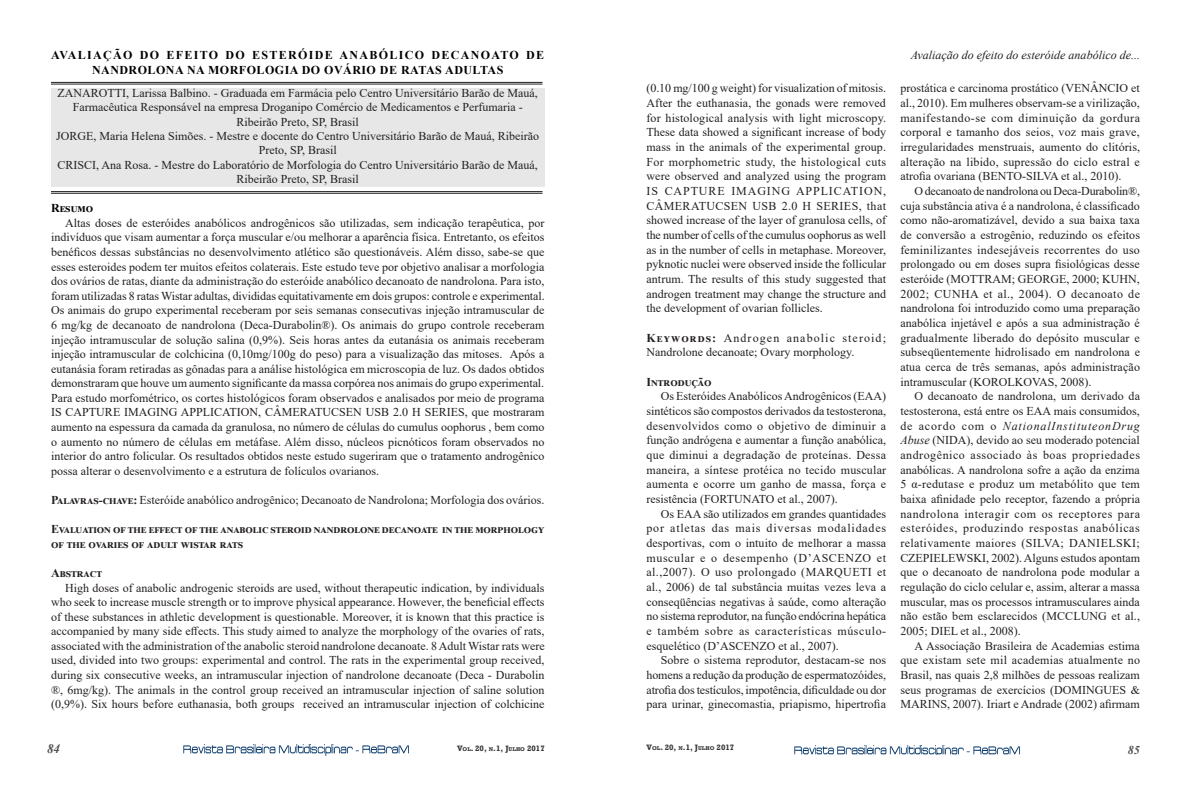
<style>
.page{position:relative;width:1191px;height:794px;background:#fff}
.page>*{position:absolute;margin:0;border:0;box-sizing:border-box;transform-origin:0 0}
.Corpo_do_texto{font:italic 700 13px "Times New Roman";color:#4f4f50}
.Corpo_do_texto-2{font:12px/14.7px "Times New Roman";color:#231f20;text-align:justify}
.Corpo_do_texto-3{font:700 12px/14.6px "Times New Roman";letter-spacing:.025em;color:#231f20}
.Heading_1{font:700 12px/14.4px "Times New Roman";letter-spacing:.04em;color:#000;text-align:center}
.t1{font:italic 12px "Times New Roman";color:#231f20}
.Corpo_do_texto-4{font:italic 700 12px "Times New Roman";color:#4f4f50}
.t2{font:700 8px "Rockwell";color:#333}
.s1{font-weight:700}
.s2{font-style:italic}
.s3{font-size:5.6px}
</style>
<div class="page">
<img style="left:794px;top:745px;width:225px;height:9px">
<img style="left:183px;top:744px;width:226px;height:11px">
<hr style="left:51px;top:82px;width:491px;height:1px;background:#231f20">
<hr style="left:51px;top:84px;width:491px;height:1px;background:#231f20">
<hr style="left:51px;top:191px;width:491px;height:1px;background:#231f20">
<hr style="left:51px;top:193px;width:491px;height:1px;background:#231f20">
<div style="left:51px;top:88px;width:493px;height:99px;background:#e7e7e7"></div>
<p class="Heading_1" style="left:51px;top:48px;width:495px">AVALIAÇÃO DO EFEITO DO ESTERÓIDE ANABÓLICO DECANOATO DE<br>NANDROLONA NA MORFOLOGIA DO OVÁRIO DE RATAS ADULTAS</p>
<p class="Corpo_do_texto-2" style="left:58px;top:85px;width:482px;line-height:14.4px;text-align:center">ZANAROTTI, Larissa Balbino. - Graduada em Farmácia pelo Centro Universitário Barão de Mauá,<br>Farmacêutica Responsável na empresa Droganipo Comércio de Medicamentos e Perfumaria -<br>Ribeirão Preto, SP, Brasil</p>
<p class="Corpo_do_texto-2" style="left:56px;top:128px;width:484px;line-height:14.4px;text-align:center">JORGE, Maria Helena Simões. - Mestre e docente do Centro Universitário Barão de Mauá, Ribeirão<br>Preto, SP, Brasil</p>
<p class="Corpo_do_texto-2" style="left:58px;top:157px;width:482px;line-height:14.4px;text-align:center">CRISCI, Ana Rosa. - Mestre do Laboratório de Morfologia do Centro Universitário Barão de Mauá,<br>Ribeirão Preto, SP, Brasil</p>
<p class="Heading_1" style="left:51px;top:201px;width:44px">Resumo</p>
<p class="Corpo_do_texto-2" style="left:51px;top:215px;width:495px;text-indent:14px">Altas doses de esteróides anabólicos androgênicos são utilizadas, sem indicação terapêutica, por indivíduos que visam aumentar a força muscular e/ou melhorar a aparência física. Entretanto, os efeitos benéficos dessas substâncias no desenvolvimento atlético são questionáveis. Além disso, sabe-se que esses esteroides podem ter muitos efeitos colaterais. Este estudo teve por objetivo analisar a morfologia dos ovários de ratas, diante da administração do esteróide anabólico decanoato de nandrolona. Para isto, foram utilizadas 8 ratas Wistar adultas, divididas equitativamente em dois grupos: controle e experimental.<br>Os animais do grupo experimental receberam por seis semanas consecutivas injeção intramuscular de 6 mg/kg de decanoato de nandrolona (Deca-Durabolin®). Os animais do grupo controle receberam injeção intramuscular de solução salina (0,9%). Seis horas antes da eutanásia os animais receberam injeção intramuscular de colchicina (0,10mg/100g do peso) para a visualização das mitoses. Após a eutanásia foram retiradas as gônadas para a análise histológica em microscopia de luz. Os dados obtidos demonstraram que houve um aumento significante da massa corpórea nos animais do grupo experimental.<br>Para estudo morfométrico, os cortes histológicos foram observados e analisados por meio de programa IS CAPTURE IMAGING APPLICATION, CÂMERATUCSEN USB 2.0 H SERIES, que mostraram aumento na espessura da camada da granulosa, no número de células do cumulus oophorus , bem como o aumento no número de células em metáfase. Além disso, núcleos picnóticos foram observados no interior do antro folicular. Os resultados obtidos neste estudo sugeriram que o tratamento androgênico possa alterar o desenvolvimento e a estrutura de folículos ovarianos.</p>
<p class="Corpo_do_texto-2" style="left:51px;top:492px;width:495px"><span class="s1">Palavras-chave:</span> Esteróide anabólico androgênico; Decanoato de Nandrolona; Morfologia dos ovários.</p>
<p class="Corpo_do_texto-3" style="left:51px;top:521px;width:494px">Evaluation of the effect of the anabolic steroid nandrolone decanoate in the morphology of the ovaries of adult wistar rats</p>
<p class="Corpo_do_texto-3" style="left:51px;top:565px;width:53px">Abstract</p>
<p class="Corpo_do_texto-2" style="left:51px;top:580px;width:495px;text-indent:14px">High doses of anabolic androgenic steroids are used, without therapeutic indication, by individuals who seek to increase muscle strength or to improve physical appearance. However, the beneficial effects of these substances in athletic development is questionable. Moreover, it is known that this practice is accompanied by many side effects. This study aimed to analyze the morphology of the ovaries of rats, associated with the administration of the anabolic steroid nandrolone decanoate. 8 Adult Wistar rats were used, divided into two groups: experimental and control. The rats in the experimental group received, during six consecutive weeks, an intramuscular injection of nandrolone decanoate (Deca - Durabolin ®, 6mg/kg). The animals in the control group received an intramuscular injection of saline solution (0,9%). Six hours before euthanasia, both groups received an intramuscular injection of colchicine</p>
<p class="Corpo_do_texto-2" style="left:646px;top:81px;width:241px">(0.10 mg/100 g weight) for visualization of mitosis.<br>After the euthanasia, the gonads were removed for histological analysis with light microscopy.<br>These data showed a significant increase of body mass in the animals of the experimental group.<br>For morphometric study, the histological cuts were observed and analyzed using the program IS CAPTURE IMAGING APPLICATION, CÂMERATUCSEN USB 2.0 H SERIES, that showed increase of the layer of granulosa cells, of the number of cells of the cumulus oophorus as well as in the number of cells in metaphase. Moreover, pyknotic nuclei were observed inside the follicular antrum. The results of this study suggested that androgen treatment may change the structure and the development of ovarian follicles.</p>
<p class="Corpo_do_texto-2" style="left:646px;top:330px;width:241px"><span class="s1">Keywords:</span> Androgen anabolic steroid;<br>Nandrolone decanoate; Ovary morphology.</p>
<p class="Corpo_do_texto-3" style="left:646px;top:374px;width:67px">Introdução</p>
<p class="Corpo_do_texto-2" style="left:646px;top:388px;width:241px;text-indent:14px">Os Esteróides Anabólicos Androgênicos (EAA) sintéticos são compostos derivados da testosterona, desenvolvidos como o objetivo de diminuir a função andrógena e aumentar a função anabólica, que diminui a degradação de proteínas. Dessa maneira, a síntese protéica no tecido muscular aumenta e ocorre um ganho de massa, força e resistência (FORTUNATO et al., 2007).</p>
<p class="Corpo_do_texto-2" style="left:646px;top:506px;width:241px;text-indent:14px">Os EAA são utilizados em grandes quantidades por atletas das mais diversas modalidades desportivas, com o intuito de melhorar a massa muscular e o desempenho (D’ASCENZO et al.,2007). O uso prolongado (MARQUETI et al., 2006) de tal substância muitas vezes leva a conseqüências negativas à saúde, como alteração no sistema reprodutor, na função endócrina hepática e também sobre as características músculo&shy;esquelético (D’ASCENZO et al., 2007).</p>
<p class="Corpo_do_texto-2" style="left:646px;top:652px;width:241px;text-indent:14px">Sobre o sistema reprodutor, destacam-se nos homens a redução da produção de espermatozóides, atrofia dos testículos, impotência, dificuldade ou dor para urinar, ginecomastia, priapismo, hipertrofia</p>
<p class="t1" style="left:911px;top:47px;width:230px">Avaliação do efeito do esteróide anabólico de...</p>
<p class="Corpo_do_texto-2" style="left:900px;top:81px;width:241px">prostática e carcinoma prostático (VENÂNCIO et al., 2010). Em mulheres observam-se a virilização, manifestando-se com diminuição da gordura corporal e tamanho dos seios, voz mais grave, irregularidades menstruais, aumento do clitóris, alteração na libido, supressão do ciclo estral e atrofia ovariana (BENTO-SILVA et al., 2010).</p>
<p class="Corpo_do_texto-2" style="left:900px;top:183px;width:241px;text-indent:14px">O decanoato de nandrolona ou Deca-Durabolin®, cuja substância ativa é a nandrolona, é classificado como não-aromatizável, devido a sua baixa taxa de conversão a estrogênio, reduzindo os efeitos feminilizantes indesejáveis recorrentes do uso prolongado ou em doses supra fisiológicas desse esteróide (MOTTRAM; GEORGE, 2000; KUHN, 2002; CUNHA et al., 2004). O decanoato de nandrolona foi introduzido como uma preparação anabólica injetável e após a sua administração é gradualmente liberado do depósito muscular e subseqüentemente hidrolisado em nandrolona e atua cerca de três semanas, após administração intramuscular (KOROLKOVAS, 2008).</p>
<p class="Corpo_do_texto-2" style="left:900px;top:388px;width:241px;text-indent:14px">O decanoato de nandrolona, um derivado da testosterona, está entre os EAA mais consumidos, de acordo com o <span class="s2">NationalInstituteonDrug Abuse</span> (NIDA), devido ao seu moderado potencial androgênico associado às boas propriedades anabólicas. A nandrolona sofre a ação da enzima 5 α-redutase e produz um metabólito que tem baixa afinidade pelo receptor, fazendo a própria nandrolona interagir com os receptores para esteróides, produzindo respostas anabólicas relativamente maiores (SILVA; DANIELSKI; CZEPIELEWSKI, 2002). Alguns estudos apontam que o decanoato de nandrolona pode modular a regulação do ciclo celular e, assim, alterar a massa muscular, mas os processos intramusculares ainda não estão bem esclarecidos (MCCLUNG et al., 2005; DIEL et al., 2008).</p>
<p class="Corpo_do_texto-2" style="left:900px;top:638px;width:241px;text-indent:14px">A Associação Brasileira de Academias estima que existam sete mil academias atualmente no Brasil, nas quais 2,8 milhões de pessoas realizam seus programas de exercícios (DOMINGUES &amp; MARINS, 2007). Iriart e Andrade (2002) afirmam</p>
<p class="Corpo_do_texto" style="left:47px;top:739px;width:14px">84</p>
<p class="t2" style="left:457px;top:743px;width:89px">V<span class="s3">OL</span>. 20, <span class="s3">N</span>.1, J<span class="s3">ULHO</span> 2017</p>
<p class="t2" style="left:646px;top:743px;width:89px">V<span class="s3">OL</span>. 20, <span class="s3">N</span>.1, J<span class="s3">ULHO</span> 2017</p>
<p class="Corpo_do_texto-4" style="left:1128px;top:741px;width:13px">85</p>
</div>
